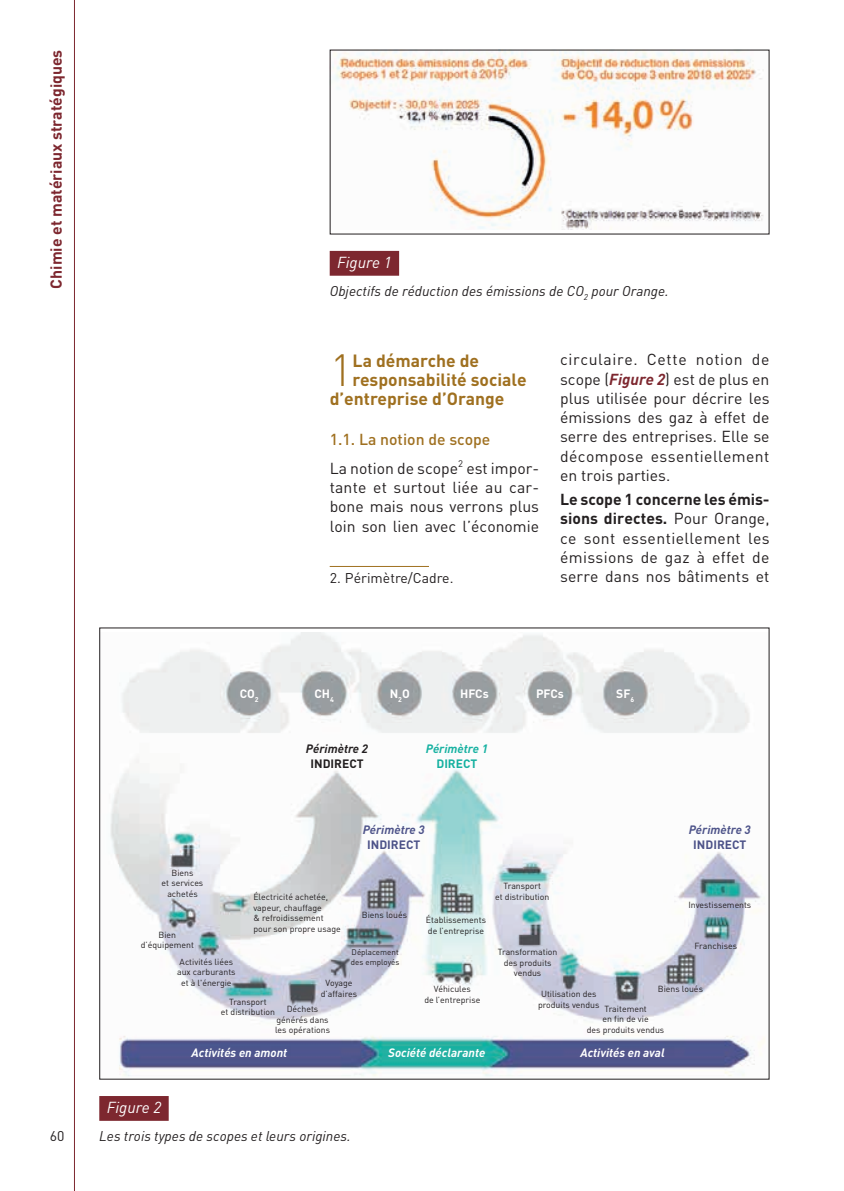
<style>
.page{position:relative;width:844px;height:1191px;background:#fff}
.page>*{position:absolute;margin:0;border:0;box-sizing:border-box;transform-origin:0 0}
.Intertitre_1{font:300 44.45px "DINOT";color:#9f7020}
.Intertitre_1-2{font:700 17.5px "DINOT";color:#9f7020}
.Texte_courant{font:15.75px/19.2px "DINOT";letter-spacing:.01em;color:#231f20;text-align:justify}
.t1{font:700 15.75px "DINOT";color:#7d272f}
.Intertitre_2{font:500 15.75px "DINOT";color:#9f7020}
.Figure_numero{font:italic 15.75px "DINOT";color:#fff}
.Figure_titre{font:italic 14px "DINOT";color:#231f20}
.Notes{font:14px "DINOT";color:#231f20}
.t2{font:italic 700 12.08px "DINOT";color:#fff}
.t3{font:italic 700 12.08px/14.3px "DINOT";color:#4d5389;text-align:center}
.t4{font:italic 700 12.08px/14.3px "DINOT";color:#231f20;text-align:center}
.t5{font:700 12.08px "DINOT";color:#fff}
.t6{font:italic 700 12.08px/14.3px "DINOT";color:#16b1a1;text-align:center}
.t7{font:8.75px/10.5px "DINOT";color:#231f20;text-align:center}
.t8{font:8.05px/9.6px "DINOT";color:#231f20}
.t9{font:700 7px "DINOT";color:#fff}
.s1{font-weight:700;font-style:italic;color:#7d272f}
.s2{font-weight:700}
.s3{font-style:normal}
</style>
<div class="page">
<svg style="left:74px;top:0;width:1px;height:1191px"></svg>
<hr style="left:329px;top:566px;width:100px;height:1px;background:#9f7020">
<div style="left:329px;top:251px;width:70px;height:25px;background:#7d272f"></div>
<img style="left:333px;top:52px;width:431px;height:177px">
<div style="left:99px;top:1096px;width:70px;height:24px;background:#7d272f"></div>
<img style="left:110px;top:632px;width:655px;height:444px">
<h3 class="t1" style="left:46px;top:288px;width:240px;rotate:-90deg">Chimie et matériaux stratégiques</h3>
<p class="Figure_numero" style="left:337px;top:253px;width:56px">Figure 1</p>
<p class="Figure_titre" style="left:329px;top:282px;width:340px">Objectifs de réduction des émissions de CO<sub>2</sub> pour Orange.</p>
<p class="Intertitre_1" style="left:329px;top:343px;width:24px">1</p>
<p class="Intertitre_1-2" style="left:352px;top:349px;width:128px">La démarche de</p>
<p class="Intertitre_1-2" style="left:352px;top:368px;width:176px">responsabilité sociale</p>
<p class="Intertitre_1-2" style="left:329px;top:388px;width:176px">d’entreprise d’Orange</p>
<p class="Intertitre_2" style="left:329px;top:429px;width:162px">1.1. La notion de scope</p>
<p class="Texte_courant" style="left:329px;top:458px;width:211px">La notion de scope<sup>2</sup> est impor&shy;tante et surtout liée au car&shy;bone mais nous verrons plus loin son lien avec l’économie</p>
<p class="Notes" style="left:329px;top:569px;width:125px">2. Périmètre/Cadre.</p>
<p class="Texte_courant" style="left:560px;top:350px;width:211px">circulaire. Cette notion de scope (<span class="s1">Figure 2</span>) est de plus en plus utilisée pour décrire les émissions des gaz à effet de serre des entreprises. Elle se décompose essentiellement en trois parties.</p>
<p class="Texte_courant" style="left:560px;top:489px;width:211px"><span class="s2">Le scope 1 concerne les émis&shy;sions directes.</span> Pour Orange, ce sont essentiellement les émissions de gaz à effet de serre dans nos bâtiments et</p>
<h3 class="Notes" style="left:50px;top:1127px;width:16px">60</h3>
<p class="t5" style="left:240px;top:685px;width:20px">CO<sub>2</sub></p>
<p class="t5" style="left:314px;top:685px;width:21px">CH<sub>4</sub></p>
<p class="t5" style="left:616px;top:685px;width:19px">SF<sub>6</sub></p>
<p class="t5" style="left:389px;top:685px;width:10px">N</p>
<p class="t5" style="left:460px;top:685px;width:30px">HFCs</p>
<p class="t5" style="left:536px;top:685px;width:29px">PFCs</p>
<p class="t9" style="left:398px;top:694px;width:13px">2<sup>O</sup></p>
<p class="t4" style="left:306px;top:741px;width:64px">Périmètre 2<br><span class="s3">INDIRECT</span></p>
<p class="t6" style="left:426px;top:741px;width:64px">Périmètre 1<br><span class="s3">DIRECT</span></p>
<p class="t3" style="left:362px;top:822px;width:64px">Périmètre 3<br><span class="s3">INDIRECT</span></p>
<p class="t3" style="left:688px;top:822px;width:64px">Périmètre 3<br><span class="s3">INDIRECT</span></p>
<p class="t7" style="left:162px;top:867px;width:43px">Biens<br>et services achetés</p>
<p class="t7" style="left:141px;top:929px;width:55px">Bien d’équipement</p>
<p class="t7" style="left:177px;top:956px;width:60px">Activités liées aux carburants et à l'énergie</p>
<p class="t7" style="left:221px;top:996px;width:56px">Transport<br>et distribution</p>
<p class="t7" style="left:253px;top:891px;width:89px;text-align:left">Électricité achetée, vapeur, chauffage<br>&amp; refroidissement pour son propre usage</p>
<p class="t7" style="left:362px;top:909px;width:47px">Biens loués</p>
<p class="t8" style="left:351px;top:947px;width:50px">Déplacement des employés</p>
<p class="t7" style="left:321px;top:977px;width:38px">Voyage d’affaires</p>
<p class="t7" style="left:275px;top:1004px;width:57px">Déchets générés dans les opérations</p>
<p class="t7" style="left:426px;top:914px;width:61px;text-align:left">Établissements de l’entreprise</p>
<p class="t7" style="left:424px;top:983px;width:58px">Véhicules<br>de l’entreprise</p>
<p class="t7" style="left:495px;top:880px;width:56px">Transport<br>et distribution</p>
<p class="t7" style="left:688px;top:899px;width:64px">Investissements</p>
<p class="t7" style="left:694px;top:940px;width:44px">Franchises</p>
<p class="t7" style="left:497px;top:946px;width:61px">Transformation des produits vendus</p>
<p class="t7" style="left:538px;top:989px;width:110px;text-align:left;text-indent:3px">Utilisation des<br>produits vendus Traitement</p>
<p class="t7" style="left:586px;top:1013px;width:79px">en fin de vie<br>des produits vendus</p>
<p class="t7" style="left:657px;top:983px;width:47px">Biens loués</p>
<p class="t2" style="left:191px;top:1045px;width:97px">Activités en amont</p>
<p class="t2" style="left:388px;top:1045px;width:99px">Société déclarante</p>
<p class="t2" style="left:580px;top:1045px;width:86px">Activités en aval</p>
<p class="Figure_numero" style="left:107px;top:1098px;width:56px">Figure 2</p>
<p class="Figure_titre" style="left:99px;top:1127px;width:253px">Les trois types de scopes et leurs origines.</p>
</div>
